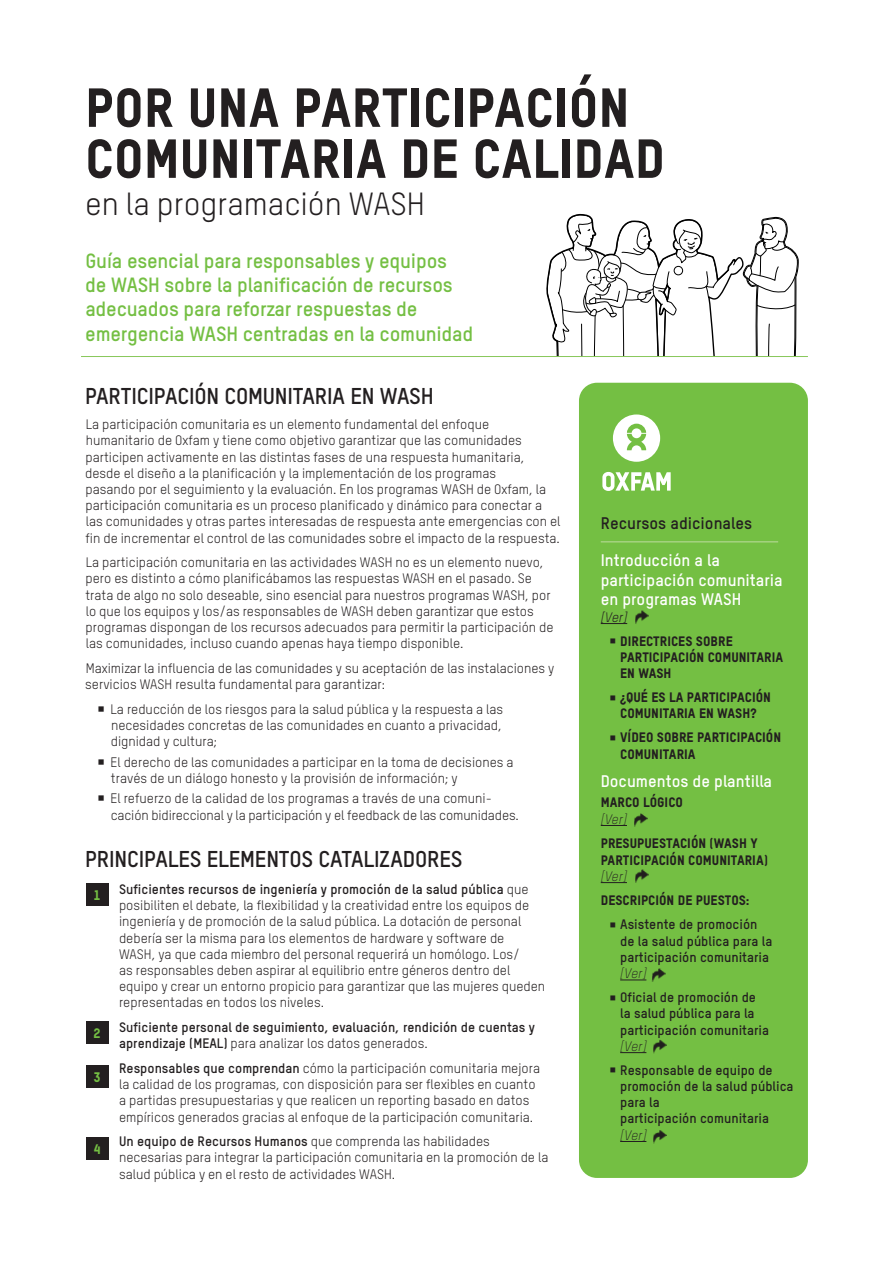
<style>
.page{position:relative;width:893px;height:1263px;background:#fff}
.page>*{position:absolute;margin:0;border:0;box-sizing:border-box;transform-origin:0 0}
.t1{font:54px/51px "Oxfam TSTARPRO Headline";color:#231f20}
.t2{font:31.5px "Oxfam TSTARPRO";color:#231f20}
.Subhead_1{font:700 22.5px "Oxfam TSTARPRO";letter-spacing:-.01em;color:#231f20}
.t3{font:700 20.25px/24.3px "Oxfam TSTARPRO";letter-spacing:-.01em;color:#74bf43}
.Subhead_3{font:700 16.5px/19.8px "Oxfam TSTARPRO";color:#fff}
.Subhead_3-2{font:700 16.5px "Oxfam TSTARPRO";color:#231f20}
.Subhead_3-3{font:13.65px "Oxfam TSTARPRO Headline";color:#74bf43}
.Body{font:13.5px/16.2px "Oxfam TSTARPRO";color:#231f20}
.Body-2{font:700 13.5px/16.2px "Oxfam TSTARPRO";color:#231f20}
.Body-3{font:13.5px/16.2px "Oxfam TSTARPRO Headline";color:#231f20}
.Subhead_3-4{font:italic 13.5px "Oxfam TSTARPRO";color:#231f20}
.s1{font-family:"Oxfam TSTARPRO";font-weight:300;font-style:italic}
.s2{font-weight:300;font-style:italic}
.s3{font-weight:700}
.s4{font-weight:400}
</style>
<div class="page">
<div style="left:579px;top:383px;width:229px;height:795px;background:#74bf43;border-radius:18px"></div>
<svg style="left:546px;top:213px;width:253px;height:143px"></svg>
<hr style="left:81px;top:356px;width:727px;height:1px;background:#88c75a">
<svg style="left:601px;top:623px;width:26px;height:1px"></svg>
<svg style="left:601px;top:825px;width:26px;height:1px"></svg>
<svg style="left:601px;top:882px;width:26px;height:1px"></svg>
<svg style="left:620px;top:980px;width:26px;height:1px"></svg>
<svg style="left:620px;top:1052px;width:26px;height:1px"></svg>
<svg style="left:620px;top:1141px;width:26px;height:1px"></svg>
<hr style="left:601px;top:541px;width:177px;height:1px;background:#a5d280">
<svg style="left:613px;top:414px;width:47px;height:48px"></svg>
<svg style="left:602px;top:472px;width:69px;height:19px"></svg>
<div style="left:86px;top:883px;width:22px;height:23px;background:#231f20"></div>
<div style="left:86px;top:1022px;width:22px;height:22px;background:#231f20"></div>
<div style="left:86px;top:1065px;width:22px;height:22px;background:#231f20"></div>
<div style="left:86px;top:1137px;width:22px;height:23px;background:#231f20"></div>
<img style="left:635px;top:610px;width:14px;height:14px">
<img style="left:634px;top:813px;width:14px;height:14px">
<img style="left:635px;top:869px;width:14px;height:14px">
<img style="left:652px;top:968px;width:14px;height:14px">
<img style="left:653px;top:1040px;width:14px;height:14px">
<img style="left:653px;top:1130px;width:14px;height:14px">
<p class="t1" style="left:85px;top:81px;width:582px">POR UNA PARTICIPACIÓN<br>COMUNITARIA DE CALIDAD</p>
<p class="t2" style="left:85px;top:185px;width:341px">en la programación WASH</p>
<p class="t3" style="left:85px;top:248px;width:390px">Guía esencial para responsables y equipos<br>de WASH sobre la planificación de recursos adecuados para reforzar respuestas de emergencia WASH centradas en la comunidad</p>
<p class="Subhead_1" style="left:85px;top:383px;width:350px">PARTICIPACIÓN COMUNITARIA EN WASH</p>
<p class="Body" style="left:85px;top:416px;width:477px">La participación comunitaria es un elemento fundamental del enfoque humanitario de Oxfam y tiene como objetivo garantizar que las comunidades participen activamente en las distintas fases de una respuesta humanitaria, desde el diseño a la planificación y la implementación de los programas<br>pasando por el seguimiento y la evaluación. En los programas WASH de Oxfam, la participación comunitaria es un proceso planificado y dinámico para conectar a las comunidades y otras partes interesadas de respuesta ante emergencias con el fin de incrementar el control de las comunidades sobre el impacto de la respuesta.</p>
<p class="Body" style="left:85px;top:554px;width:470px">La participación comunitaria en las actividades WASH no es un elemento nuevo, pero es distinto a cómo planificábamos las respuestas WASH en el pasado. Se trata de algo no solo deseable, sino esencial para nuestros programas WASH, por lo que los equipos y los/as responsables de WASH deben garantizar que estos programas dispongan de los recursos adecuados para permitir la participación de las comunidades, incluso cuando apenas haya tiempo disponible.</p>
<p class="Body" style="left:85px;top:660px;width:471px">Maximizar la influencia de las comunidades y su aceptación de las instalaciones y servicios WASH resulta fundamental para garantizar:</p>
<p class="Body" style="left:111px;top:701px;width:394px;text-align:justify;text-indent:-13px">○ La reducción de los riesgos para la salud pública y la respuesta a las necesidades concretas de las comunidades en cuanto a privacidad, dignidad y cultura;</p>
<p class="Body" style="left:111px;top:754px;width:404px;text-indent:-14px">○ El derecho de las comunidades a participar en la toma de decisiones a través de un diálogo honesto y la provisión de información; y</p>
<p class="Body" style="left:111px;top:790px;width:410px;text-indent:-13px">○ El refuerzo de la calidad de los programas a través de una comuni&shy;cación bidireccional y la participación y el feedback de las comunidades.</p>
<p class="Subhead_1" style="left:85px;top:845px;width:379px">PRINCIPALES ELEMENTOS CATALIZADORES</p>
<p class="Subhead_3-2" style="left:601px;top:513px;width:153px">Recursos adicionales</p>
<p class="Subhead_3" style="left:601px;top:550px;width:183px">Introducción a la participación comunitaria en programas WASH</p>
<p class="Subhead_3-4" style="left:601px;top:609px;width:28px">[Ver]</p>
<p class="Body-3" style="left:620px;top:632px;width:164px;text-indent:-11px">▪ DIRECTRICES SOBRE<br>PARTICIPACIÓN COMUNITARIA<br>EN WASH</p>
<p class="Body-3" style="left:609px;top:689px;width:163px;text-align:center">▪ ¿QUÉ ES LA PARTICIPACIÓN<br>COMUNITARIA EN WASH?</p>
<p class="Body-3" style="left:620px;top:729px;width:163px;text-indent:-11px">▪ VÍDEO SOBRE PARTICIPACIÓN<br>COMUNITARIA</p>
<p class="Subhead_3" style="left:601px;top:771px;width:173px">Documentos de plantilla</p>
<p class="Body-3" style="left:601px;top:794px;width:84px">MARCO LÓGICO <span class="s1">[Ver]</span></p>
<p class="Body-3" style="left:601px;top:835px;width:169px">PRESUPUESTACIÓN (WASH Y<br>PARTICIPACIÓN COMUNITARIA) <span class="s1">[Ver]</span></p>
<p class="Body-3" style="left:601px;top:892px;width:150px">DESCRIPCIÓN DE PUESTOS:</p>
<p class="Body-2" style="left:620px;top:916px;width:154px;text-indent:-11px">▪ Asistente de promoción de la salud pública para la participación comunitaria <span class="s2">[Ver]</span></p>
<p class="Body-2" style="left:620px;top:989px;width:150px;text-indent:-11px">▪ Oficial de promoción de la salud pública para la participación comunitaria <span class="s2">[Ver]</span></p>
<p class="Body-2" style="left:620px;top:1062px;width:175px;text-indent:-11px">▪ Responsable de equipo de promoción de la salud pública para la<br>participación comunitaria <span class="s2">[Ver]</span></p>
<p class="Body" style="left:119px;top:881px;width:428px"><span class="s3">Suficientes recursos de ingeniería y promoción de la salud pública</span> que posibiliten el debate, la flexibilidad y la creatividad entre los equipos de ingeniería y de promoción de la salud pública. La dotación de personal debería ser la misma para los elementos de hardware y software de<br>WASH, ya que cada miembro del personal requerirá un homólogo. Los/<br>as responsables deben aspirar al equilibrio entre géneros dentro del equipo y crear un entorno propicio para garantizar que las mujeres queden representadas en todos los niveles.</p>
<p class="Body-2" style="left:119px;top:1019px;width:417px">Suficiente personal de seguimiento, evaluación, rendición de cuentas y aprendizaje (MEAL) <span class="s4">para analizar los datos generados.</span></p>
<p class="Body" style="left:119px;top:1060px;width:423px"><span class="s3">Responsables que comprendan</span> cómo la participación comunitaria mejora la calidad de los programas, con disposición para ser flexibles en cuanto a partidas presupuestarias y que realicen un reporting basado en datos empíricos generados gracias al enfoque de la participación comunitaria.</p>
<p class="Body" style="left:119px;top:1133px;width:431px"><span class="s3">Un equipo de Recursos Humanos</span> que comprenda las habilidades necesarias para integrar la participación comunitaria en la promoción de la salud pública y en el resto de actividades WASH.</p>
<p class="Subhead_3-3" style="left:93px;top:887px;width:9px">1</p>
<p class="Subhead_3-3" style="left:94px;top:1025px;width:9px">2</p>
<p class="Subhead_3-3" style="left:94px;top:1068px;width:9px">3</p>
<p class="Subhead_3-3" style="left:93px;top:1140px;width:9px">4</p>
</div>
